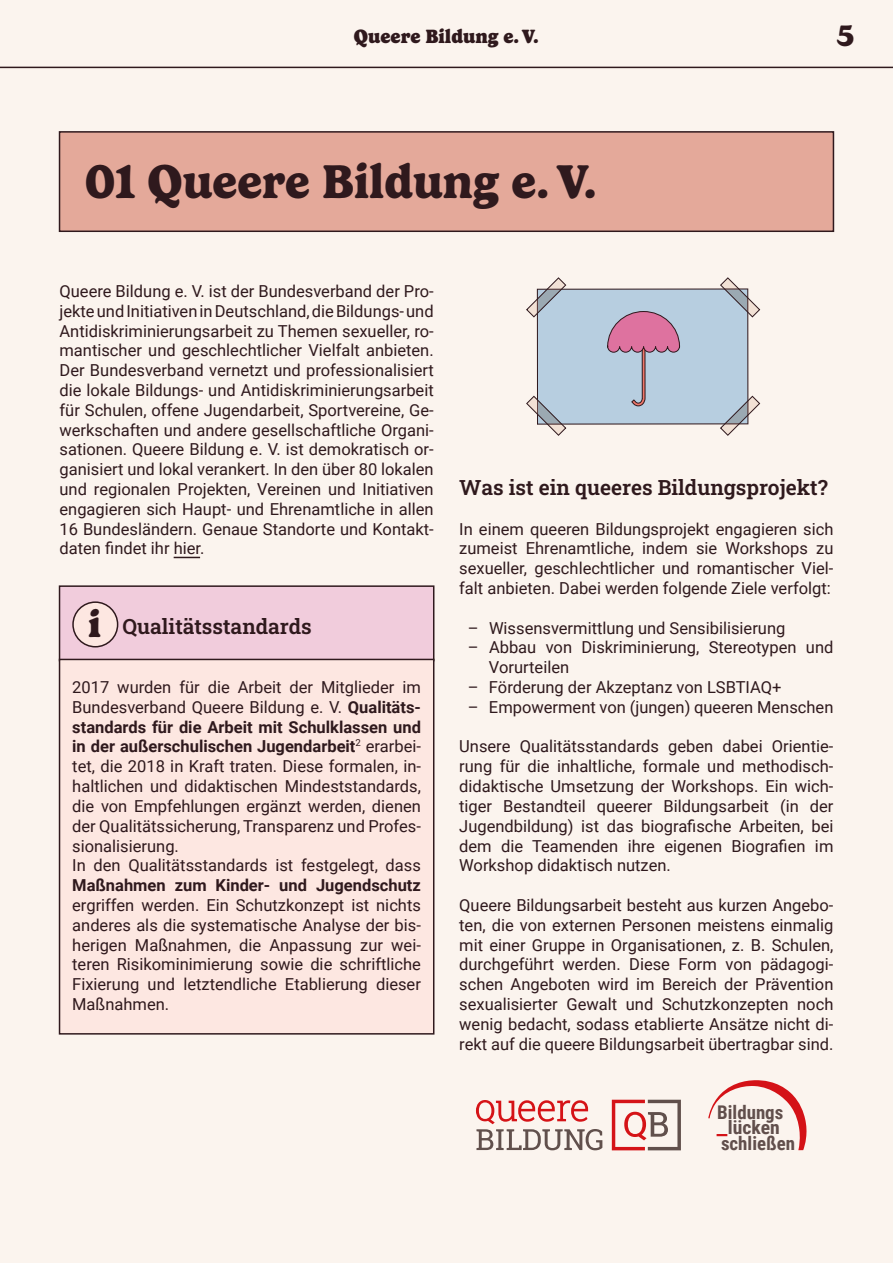
<style>
.page{position:relative;width:893px;height:1263px;background:#fbf4ee}
.page>*{position:absolute;margin:0;border:0;box-sizing:border-box;transform-origin:0 0}
.t1{font:700 48px "Gelica";color:#2f191d}
.t2{font:700 30px "Gelica";color:#2f191d}
.t3{font:21px "Roboto Slab";color:#2f191d}
.t4{font:900 19.5px "Gelica";color:#2f191d}
.t5{font:700 18.9px/15.9px "Roboto Condensed";color:#614f4c}
.t6{font:16.5px/19.8px "Roboto";color:#2f191d;text-align:justify}
.s1{font-family:"Gelica";font-weight:900;font-size:37.5px}
.s2{font-weight:700}
.s3{font-size:19.8px;color:#d41217}
</style>
<div class="page">
<hr style="left:0;top:67px;width:893px;height:1px;background:#2f191d">
<div style="left:59px;top:131px;width:775px;height:101px;background:#e4a99a;border:2px solid #2f191d"></div>
<svg style="left:174px;top:557px;width:26px;height:1px"></svg>
<div style="left:59px;top:585px;width:375px;height:76px;background:#f1ccdc;border:2px solid #2f191d"></div>
<div style="left:59px;top:659px;width:375px;height:375px;background:#fde7e1;border:2px solid #2f191d"></div>
<div style="left:73px;top:602px;width:45px;height:45px;background:#fde7e1;border-radius:50%"></div>
<div style="left:72px;top:601px;width:46px;height:46px;border:2px solid #2f191d;border-radius:50%"></div>
<svg style="left:476px;top:1100px;width:126px;height:50px"></svg>
<svg style="left:612px;top:1100px;width:69px;height:50px"></svg>
<svg style="left:708px;top:1080px;width:99px;height:70px"></svg>
<svg style="left:526px;top:277px;width:234px;height:159px"></svg>
<p class="t4" style="left:354px;top:25px;width:187px">Queere Bildung e. V.</p>
<h1 class="t1" style="left:85px;top:154px;width:514px">01 Queere Bildung e. V.</h1>
<h2 class="t2" style="left:837px;top:19px;width:19px">5</h2>
<p class="t6" style="left:60px;top:281px;width:376px">Queere Bildung e. V. ist der Bundesverband der Pro&shy;jekte und Initiativen in Deutschland, die Bildungs- und Antidiskriminierungsarbeit zu Themen sexueller, ro&shy;mantischer und geschlechtlicher Vielfalt anbieten.<br>Der Bundesverband vernetzt und professionalisiert die lokale Bildungs- und Antidiskriminierungsarbeit für Schulen, offene Jugendarbeit, Sportvereine, Ge&shy;werkschaften und andere gesellschaftliche Organi&shy;sationen. Queere Bildung e. V. ist demokratisch or&shy;ganisiert und lokal verankert. In den über 80 lokalen und regionalen Projekten, Vereinen und Initiativen engagieren sich Haupt- und Ehrenamtliche in allen 16 Bundesländern. Genaue Standorte und Kontakt&shy;daten findet ihr hier.</p>
<h2 class="t3" style="left:89px;top:612px;width:225px"><span class="s1">i</span> Qualitätsstandards</h2>
<p class="t6" style="left:72px;top:677px;width:350px;text-align:left">2017 wurden für die Arbeit der Mitglieder im Bundesverband Queere Bildung e. V. <span class="s2">Qualitäts&shy;standards für die Arbeit mit Schulklassen und in der außerschulischen Jugendarbeit</span><sup>2</sup> erarbei&shy;tet, die 2018 in Kraft traten. Diese formalen, in&shy;haltlichen und didaktischen Mindeststandards, die von Empfehlungen ergänzt werden, dienen der Qualitätssicherung, Transparenz und Profes&shy;sionalisierung.<br>In den Qualitätsstandards ist festgelegt, dass <span class="s2">Maßnahmen zum Kinder- und Jugendschutz </span>ergriffen werden. Ein Schutzkonzept ist nichts anderes als die systematische Analyse der bis&shy;herigen Maßnahmen, die Anpassung zur wei&shy;teren Risikominimierung sowie die schriftliche Fixierung und letztendliche Etablierung dieser Maßnahmen.</p>
<h2 class="t3" style="left:459px;top:473px;width:370px">Was ist ein queeres Bildungsprojekt?</h2>
<p class="t6" style="left:459px;top:518px;width:376px">In einem queeren Bildungsprojekt engagieren sich zumeist Ehrenamtliche, indem sie Workshops zu sexueller, geschlechtlicher und romantischer Viel&shy;falt anbieten. Dabei werden folgende Ziele verfolgt:</p>
<p class="t6" style="left:468px;top:617px;width:319px">– Wissensvermittlung und Sensibilisierung</p>
<p class="t6" style="left:489px;top:637px;width:346px;text-indent:-21px">– Abbau von Diskriminierung, Stereotypen und<br>Vorurteilen</p>
<p class="t6" style="left:468px;top:677px;width:315px">– Förderung der Akzeptanz von LSBTIAQ+</p>
<p class="t6" style="left:468px;top:696px;width:367px">– Empowerment von (jungen) queeren Menschen</p>
<p class="t6" style="left:459px;top:736px;width:376px">Unsere Qualitätsstandards geben dabei Orientie&shy;rung für die inhaltliche, formale und methodisch&shy;didaktische Umsetzung der Workshops. Ein wich&shy;tiger Bestandteil queerer Bildungsarbeit (in der Jugendbildung) ist das biografische Arbeiten, bei dem die Teamenden ihre eigenen Biografien im Workshop didaktisch nutzen.</p>
<p class="t6" style="left:459px;top:894px;width:376px">Queere Bildungsarbeit besteht aus kurzen Angebo&shy;ten, die von externen Personen meistens einmalig mit einer Gruppe in Organisationen, z. B. Schulen, durchgeführt werden. Diese Form von pädagogi&shy;schen Angeboten wird im Bereich der Prävention sexualisierter Gewalt und Schutzkonzepten noch wenig bedacht, sodass etablierte Ansätze nicht di&shy;rekt auf die queere Bildungsarbeit übertragbar sind.</p>
<p class="t5" style="left:717px;top:1103px;width:80px">Bildungs <span class="s3">_</span>lücken schließen</p>
</div>
